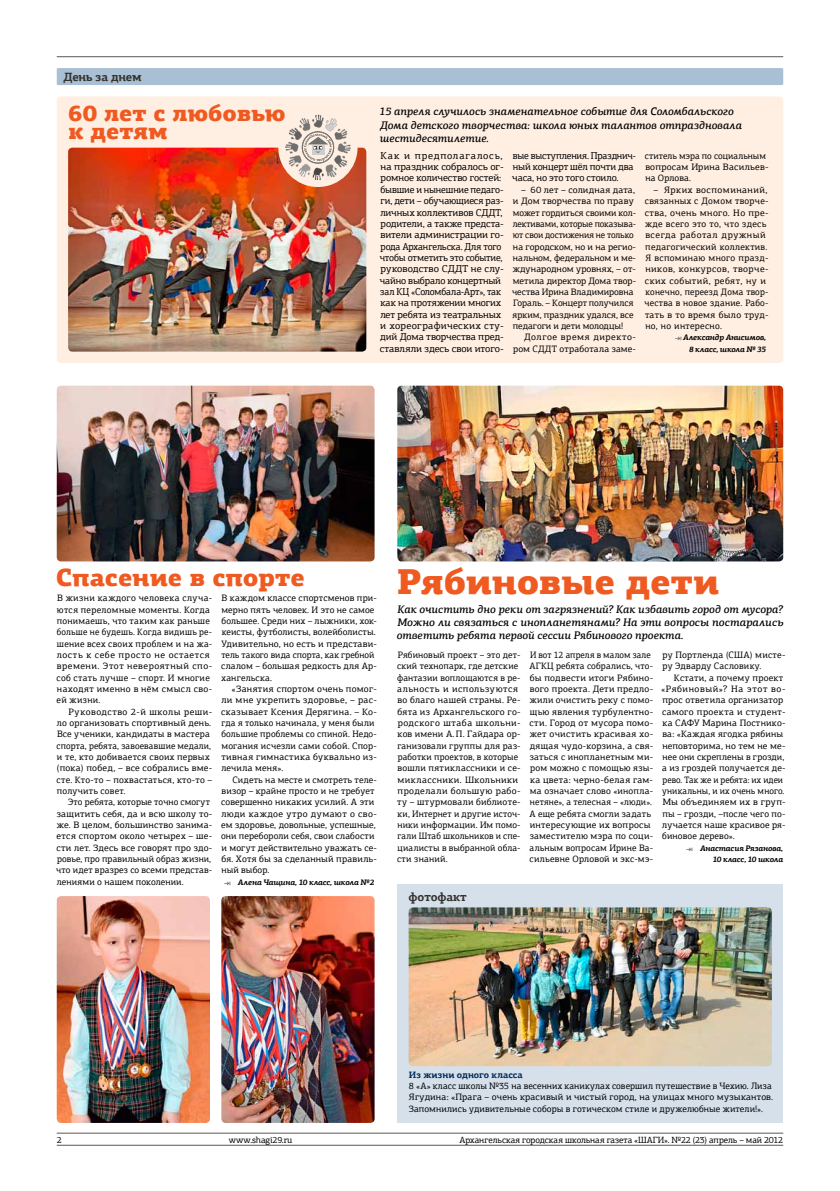
<style>
.page{position:relative;width:840px;height:1191px;background:#fff}
.page>*{position:absolute;margin:0;border:0;box-sizing:border-box;transform-origin:0 0}
.t1{font:900 36px "PF Agora Slab Pro";letter-spacing:-.01em;color:#ef5a21}
.t2{font:900 25px "PF Agora Slab Pro";color:#ef5a21}
.t3{font:900 23px/18px "PF Agora Slab Pro";letter-spacing:-.005em;color:#ef5a21}
.t4{font:700 12px "PF Agora Slab Pro";letter-spacing:-.015em;color:#343230}
.t5{font:italic 500 11px/13.2px "PF Agora Slab Pro";color:#000}
.t6{font:10px/11.3px "PF Agora Slab Pro";letter-spacing:-.01em;color:#000}
.t7{font:9.3px/11.3px "PF Agora Slab Pro";letter-spacing:.02em;color:#000}
.t8{font:9.3px/11.3px "PF Agora Slab Pro";letter-spacing:.02em;color:#000;scale:.95 1}
.t9{font:9.3px/11.3px "PF Agora Slab Pro";color:#000}
.t10{font:700 9.3px "PF Agora Slab Pro";color:#002b55}
.t11{font:9px "PF Agora Slab Pro";letter-spacing:-.005em;color:#000}
.t12{font:italic 700 8px/11.3px "PF Agora Slab Pro";letter-spacing:-.025em;color:#000;text-align:right}
.s1{font-weight:500;font-style:normal;color:#585856}
</style>
<div class="page">
<hr style="left:57px;top:1144px;width:725px;height:1px;background:#585856">
<hr style="left:57px;top:1132px;width:725px;height:1px;background:#585856">
<hr style="left:57px;top:56px;width:725px;height:1px;background:#585856">
<div style="left:57px;top:68px;width:725px;height:17px;background:#a9bfd3"></div>
<div style="left:397px;top:884px;width:385px;height:239px;background:#d5e0eb"></div>
<div style="left:57px;top:96px;width:725px;height:267px;background:#ffefe2;border-radius:4px"></div>
<img style="left:408px;top:907px;width:363px;height:159px">
<img style="left:397px;top:386px;width:385px;height:175px">
<img style="left:68px;top:148px;width:298px;height:203px">
<div style="left:278px;top:108px;width:79px;height:79px;background:#ffefe2;border-radius:50%"></div>
<img style="left:285px;top:115px;width:65px;height:65px">
<div style="left:302px;top:132px;width:32px;height:31px;border:1px solid #757574;border-radius:50%"></div>
<svg style="left:303px;top:134px;width:28px;height:27px"></svg>
<img style="left:57px;top:386px;width:317px;height:175px">
<img style="left:221px;top:896px;width:153px;height:227px">
<img style="left:57px;top:896px;width:153px;height:227px">
<p class="t4" style="left:63px;top:69px;width:80px">День за днем</p>
<h3 class="t3" style="left:68px;top:104px;width:219px">60 лет с любовью к детям</h3>
<p class="t5" style="left:379px;top:105px;width:364px">15 апреля случилось знаменательное событие для Соломбальского<br>Дома детского творчества: школа юных талантов отпраздновала шестидесятилетие.</p>
<p class="t6" style="left:379px;top:150px;width:126px">Как и предполагалось, на праздник собралось ог&shy;ромное количество гостей: бывшие и нынешние педаго&shy;ги, дети – обучающиеся раз&shy;личных коллективов СДДТ, родители, а также предста&shy;вители администрации го&shy;рода Архангельска. Для того чтобы отметить это событие, руководство СДДТ не слу&shy;чайно выбрало концертный зал КЦ «Соломбала-Арт», так как на протяжении многих лет ребята из театральных и хореографических сту&shy;дий Дома творчества пред&shy;ставляли здесь свои итого-</p>
<p class="t6" style="left:512px;top:150px;width:125px">вые выступления. Празднич&shy;ный концерт шёл почти два часа, но это того стоило.</p>
<p class="t9" style="left:512px;top:184px;width:125px;text-indent:9px">– 60 лет – солидная дата, и Дом творчества по праву может гордиться своими кол&shy;лективами, которые показыва&shy;ют свои достижения не только на городском, но и на регио&shy;нальном, федеральном и ме&shy;ждународном уровнях, – от&shy;метила директор Дома твор&shy;чества Ирина Владимировна<br>Гораль. – Концерт получился ярким, праздник удался, все педагоги и дети молодцы!</p>
<p class="t7" style="left:513px;top:331px;width:124px;text-align:right">Долгое время директо&shy;ром СДДТ отработала заме-</p>
<p class="t7" style="left:644px;top:150px;width:125px">ститель мэра по социальным вопросам Ирина Васильев&shy;на Орлова.</p>
<p class="t7" style="left:644px;top:184px;width:125px;text-indent:9px">– Ярких воспоминаний, связанных с Домом творче&shy;ства, очень много. Но пре&shy;жде всего это то, что здесь всегда работал дружный педагогический коллектив.<br>Я вспоминаю много празд&shy;ников, конкурсов, творче&shy;ских событий, ребят, ну и конечно, переезд Дома твор&shy;чества в новое здание. Рабо&shy;тать в то время было труд&shy;но, но интересно.</p>
<p class="t12" style="left:674px;top:332px;width:93px"><span class="s1">⇥</span> Александр Анисимов,<br>8 класс, школа № 35</p>
<h2 class="t2" style="left:56px;top:561px;width:250px">Спасение в спорте</h2>
<p class="t7" style="left:57px;top:592px;width:157px">В жизни каждого человека случа&shy;ются переломные моменты. Когда понимаешь, что таким как раньше больше не будешь. Когда видишь ре&shy;шение всех своих проблем и на жа&shy;лость к себе просто не остается времени. Этот невероятный спо&shy;соб стать лучше – спорт. И многие находят именно в нём смысл сво&shy;ей жизни.</p>
<p class="t7" style="left:57px;top:705px;width:157px;text-indent:12px">Руководство 2‑й школы реши&shy;ло организовать спортивный день.<br>Все ученики, кандидаты в мастера спорта, ребята, завоевавшие медали, и те, кто добивается своих первых (пока) побед, – все собрались вме&shy;сте. Кто‑то – похвастаться, кто‑то – получить совет.</p>
<p class="t7" style="left:56px;top:796px;width:157px;text-indent:12px">Это ребята, которые точно смогут защитить себя, да и всю школу то&shy;же. В целом, большинство занима&shy;ется спортом около четырех – ше&shy;сти лет. Здесь все говорят про здо&shy;ровье, про правильный образ жизни, что идет вразрез со всеми представ&shy;лениями о нашем поколении.</p>
<p class="t7" style="left:221px;top:592px;width:157px">В каждом классе спортсменов при&shy;мерно пять человек. И это не самое большее. Среди них – лыжники, хок&shy;кеисты, футболисты, волейболисты.<br>Удивительно, но есть и представи&shy;тель такого вида спорта, как гребной слалом – большая редкость для Ар&shy;хангельска.</p>
<p class="t7" style="left:221px;top:683px;width:157px;text-indent:10px">«Занятия спортом очень помог&shy;ли мне укрепить здоровье, – рас&shy;сказывает Ксения Дерягина. – Ко&shy;гда я только начинала, у меня были большие проблемы со спиной. Недо&shy;могания исчезли сами собой. Спор&shy;тивная гимнастика буквально из&shy;лечила меня».</p>
<p class="t7" style="left:221px;top:773px;width:157px;text-indent:11px">Сидеть на месте и смотреть теле&shy;визор – крайне просто и не требует совершенно никаких усилий. А эти люди каждое утро думают о сво&shy;ем здоровье, довольные, успешные, они перебороли себя, свои слабости и могут действительно уважать се&shy;бя. Хотя бы за сделанный правиль&shy;ный выбор.</p>
<p class="t12" style="left:224px;top:876px;width:152px"><span class="s1">⇥</span> Алена Чащина, 10 класс, школа №2</p>
<h1 class="t1" style="left:396px;top:558px;width:324px">Рябиновые дети</h1>
<p class="t5" style="left:396px;top:602px;width:388px;text-align:justify">Как очистить дно реки от загрязнений? Как избавить город от мусора?<br>Можно ли связаться с инопланетянами? На эти вопросы постарались ответить ребята первой сессии Рябинового проекта.</p>
<p class="t7" style="left:397px;top:649px;width:125px">Рябиновый проект – это дет&shy;ский технопарк, где детские фантазии воплощаются в ре&shy;альность и используются во благо нашей страны. Ре&shy;бята из Архангельского го&shy;родского штаба школьни&shy;ков имени А.П. Гайдара ор&shy;ганизовали группы для раз&shy;работки проектов, в которые вошли пятиклассники и се&shy;миклассники. Школьники проделали большую рабо&shy;ту – штурмовали библиоте&shy;ки, Интернет и другие источ&shy;ники информации. Им помо&shy;гали Штаб школьников и спе&shy;циалисты в выбранной обла&shy;сти знаний.</p>
<p class="t8" style="left:529px;top:649px;width:132px">И вот 12 апреля в малом зале<br>АГКЦ ребята собрались, что&shy;бы подвести итоги Рябино&shy;вого проекта. Дети предло&shy;жили очистить реку с помо&shy;щью явления турбулентно&shy;сти. Город от мусора помо&shy;жет очистить красивая хо&shy;дящая чудо-корзина, а свя&shy;заться с инопланетным ми&shy;ром можно с помощью язы&shy;ка цвета: черно-белая гам&shy;ма означает слово «инопла&shy;нетяне», а телесная – «люди».<br>А еще ребята смогли задать интересующие их вопросы заместителю мэра по соци&shy;альным вопросам Ирине Ва&shy;сильевне Орловой и экс-мэ-</p>
<p class="t7" style="left:662px;top:649px;width:124px">ру Портленда (США) мисте&shy;ру Эдварду Сасловику.</p>
<p class="t7" style="left:660px;top:671px;width:126px;text-indent:13px">Кстати, а почему проект «Рябиновый»? На этот во&shy;прос ответила организатор самого проекта и студент&shy;ка САФУ Марина Постнико&shy;ва: «Каждая ягодка рябины неповторима, но тем не ме&shy;нее они скреплены в грозди, а из гроздей получается де&shy;рево. Так же и ребята: их идеи уникальны, и их очень много.<br>Мы объединяем их в груп&shy;пы – грозди, –после чего по&shy;лучается наше красивое ря&shy;биновое дерево».</p>
<p class="t12" style="left:685px;top:842px;width:99px"><span class="s1">⇥</span> Анастасия Рязанова,<br>10 класс, 10 школа</p>
<p class="t4" style="left:408px;top:888px;width:60px">фотофакт</p>
<p class="t10" style="left:408px;top:1068px;width:115px">Из жизни одного класса</p>
<p class="t7" style="left:408px;top:1080px;width:366px">8 «А» класс школы №35 на весенних каникулах совершил путешествие в Чехию. Лиза<br>Ягудина: «Прага – очень красивый и чистый город, на улицах много музыкантов.<br>Запомнились удивительные соборы в готическом стиле и дружелюбные жители!».</p>
<p class="t11" style="left:57px;top:1134px;width:7px">2</p>
<p class="t11" style="left:229px;top:1134px;width:65px">www.shagi29.ru</p>
<p class="t11" style="left:459px;top:1134px;width:325px">Архангельская городская школьная газета «ШАГИ». №22 (23) апрель – май 2012</p>
</div>
